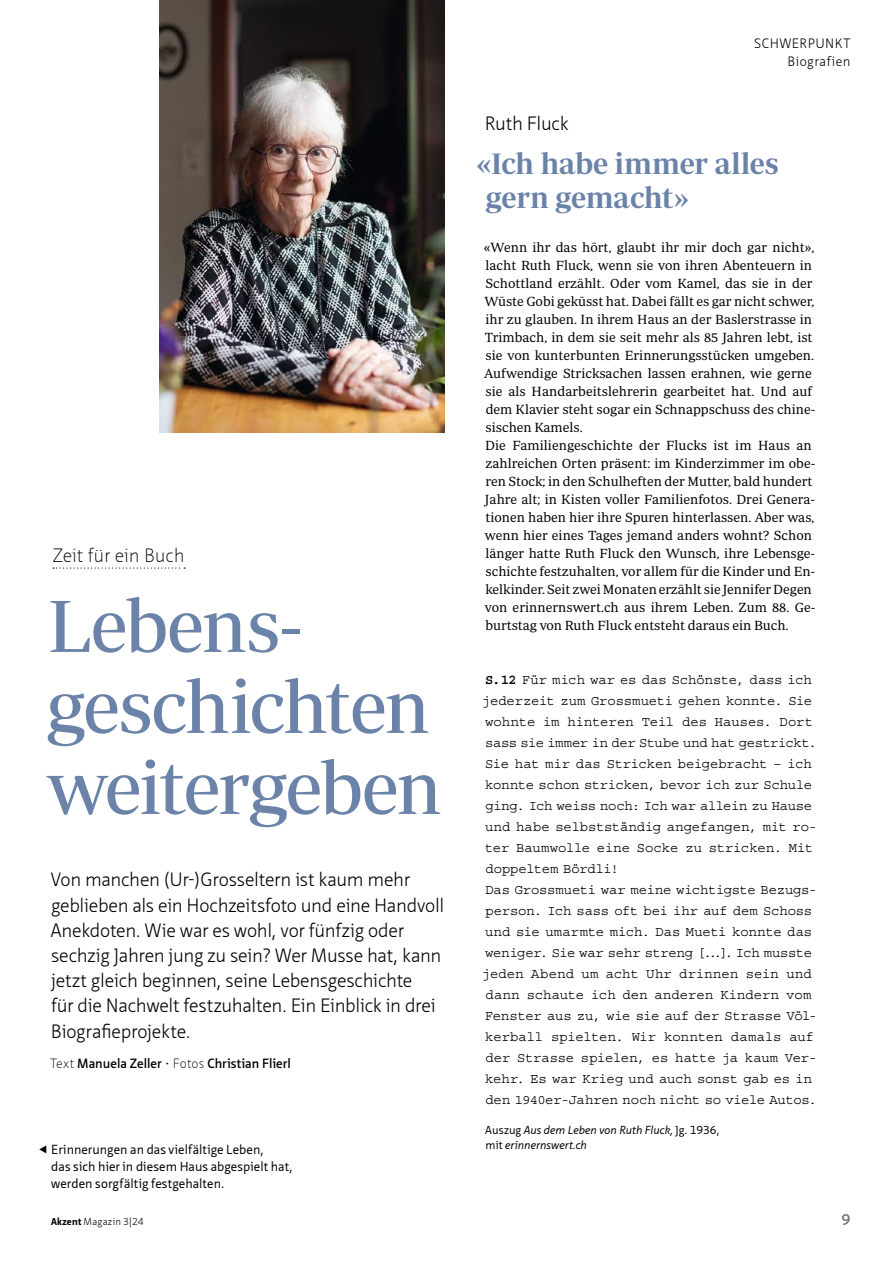
<style>
.page{position:relative;width:893px;height:1263px;background:#fff}
.page>*{position:absolute;margin:0;border:0;box-sizing:border-box;transform-origin:0 0}
.t1{font:75px/81px "Periodico Display";letter-spacing:-.03em;color:#6b83a9}
.t2{font:600 30px/34.5px "Periodico Display";letter-spacing:-.015em;color:#6b83a9}
.t3{font:300 18.75px/25.2px "Neue Sans Pro";letter-spacing:-.015em;color:#000}
.t4{font:100 18.75px "Neue Sans Pro";letter-spacing:-.01em;color:#000}
.t5{font:600 15px "Neue Sans Pro";color:#706f6f}
.t6{font:13.8px/21px "Courier Std";letter-spacing:-.005em;color:#000}
.t7{font:13.5px/18px "Periodico Text Lg";color:#000}
.t8{font:300 13.2px/18px "Neue Sans Pro";letter-spacing:.03em;color:#000;text-align:right}
.t9{font:600 13.05px "Neue Sans Pro";letter-spacing:.005em;color:#000}
.t10{font:12.75px/17.2px "Neue Sans Pro";letter-spacing:.005em;color:#000}
.t11{font:italic 11.25px/15px "Neue Sans Pro";color:#000}
.t12{font:300 9.75px "Neue Sans Pro";letter-spacing:.02em;color:#000}
.s1{font-weight:100}
.s2{font-weight:700}
.s3{font-style:normal}
</style>
<div class="page">
<svg style="left:53px;top:567px;width:132px;height:2px"></svg>
<img style="left:159px;top:0;width:285px;height:432px">
<h3 class="t4" style="left:53px;top:543px;width:133px">Zeit für ein Buch</h3>
<h1 class="t1" style="left:46px;top:584px;width:398px">Lebens&shy;geschichten weitergeben</h1>
<p class="t3" style="left:50px;top:867px;width:395px">Von manchen (Ur-)Grosseltern ist kaum mehr geblieben als ein Hochzeitsfoto und eine Handvoll Anekdoten. Wie war es wohl, vor fünfzig oder sechzig Jahren jung zu sein? Wer Musse hat, kann jetzt gleich beginnen, seine Lebensgeschichte<br>für die Nachwelt festzuhalten. Ein Einblick in drei Biografieprojekte.</p>
<p class="t9" style="left:50px;top:1054px;width:242px"><span class="s1">Text</span> Manuela Zeller <span class="s1">• Fotos</span> Christian Flierl</p>
<p class="t10" style="left:51px;top:1140px;width:243px">Erinnerungen an das vielfältige Leben,<br>das sich hier in diesem Haus abgespielt hat, werden sorgfältig festgehalten.</p>
<p class="t8" style="left:754px;top:34px;width:98px">SCHWERPUNKT<br>Biografien</p>
<h3 class="t3" style="left:485px;top:111px;width:86px">Ruth Fluck</h3>
<h2 class="t2" style="left:477px;top:146px;width:303px">«Ich habe immer alles gern gemacht»</h2>
<p class="t7" style="left:484px;top:238px;width:333px">«Wenn ihr das hört, glaubt ihr mir doch gar nicht», lacht Ruth Fluck, wenn sie von ihren Abenteuern in Schottland erzählt. Oder vom Kamel, das sie in der Wüste Gobi geküsst hat. Dabei fällt es gar nicht schwer, ihr zu glauben. In ihrem Haus an der Baslerstrasse in Trimbach, in dem sie seit mehr als 85 Jahren lebt, ist sie von kunterbunten Erinnerungsstücken umgeben.<br>Aufwendige Stricksachen lassen erahnen, wie gerne sie als Handarbeitslehrerin gearbeitet hat. Und auf dem Klavier steht sogar ein Schnappschuss des chine&shy;sischen Kamels.<br>Die Familiengeschichte der Flucks ist im Haus an zahlreichen Orten präsent: im Kinderzimmer im obe&shy;ren Stock; in den Schulheften der Mutter, bald hundert Jahre alt; in Kisten voller Familienfotos. Drei Genera&shy;tionen haben hier ihre Spuren hinterlassen. Aber was, wenn hier eines Tages jemand anders wohnt? Schon länger hatte Ruth Fluck den Wunsch, ihre Lebensge&shy;schichte festzuhalten, vor allem für die Kinder und En&shy;kelkinder. Seit zwei Monaten erzählt sie Jennifer Degen von erinnernswert.ch aus ihrem Leben. Zum 88. Ge&shy;burtstag von Ruth Fluck entsteht daraus ein Buch.</p>
<p class="t6" style="left:482px;top:669px;width:336px"><span class="s2">S.12</span> Für mich war es das Schönste, dass ich jederzeit zum Grossmueti gehen konnte. Sie wohnte im hinteren Teil des Hauses. Dort sass sie immer in der Stube und hat gestrickt.<br>Sie hat mir das Stricken beigebracht – ich konnte schon stricken, bevor ich zur Schule ging. Ich weiss noch: Ich war allein zu Hause und habe selbstständig angefangen, mit ro&shy;ter Baumwolle eine Socke zu stricken. Mit doppeltem Bördli!<br>Das Grossmueti war meine wichtigste Bezugs&shy;person. Ich sass oft bei ihr auf dem Schoss und sie umarmte mich. Das Mueti konnte das weniger. Sie war sehr streng [...]. Ich musste jeden Abend um acht Uhr drinnen sein und dann schaute ich den anderen Kindern vom Fenster aus zu, wie sie auf der Strasse Völ&shy;kerball spielten. Wir konnten damals auf der Strasse spielen, es hatte ja kaum Ver&shy;kehr. Es war Krieg und auch sonst gab es in den 1940er-Jahren noch nicht so viele Autos.</p>
<p class="t11" style="left:485px;top:1122px;width:236px"><span class="s3">Auszug</span> Aus dem Leben von Ruth Fluck, <span class="s3">Jg. 1936, mit</span> erinnernswert.ch</p>
<p class="t12" style="left:51px;top:1215px;width:94px"><span class="s2">Akzent</span> Magazin 3|24</p>
<p class="t5" style="left:841px;top:1210px;width:10px">9</p>
</div>
